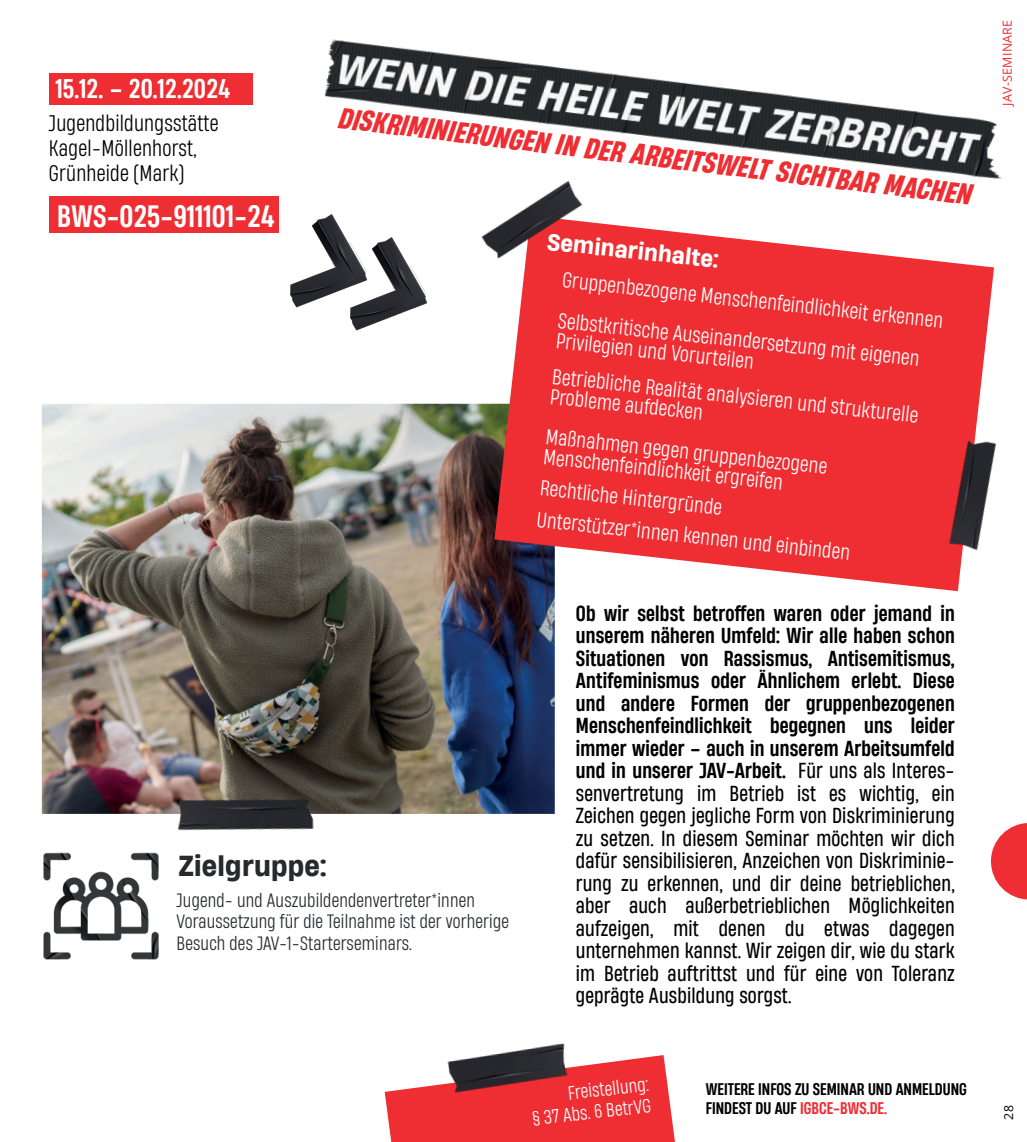
<style>
.page{position:relative;width:1027px;height:1142px;background:#fff}
.page>*{position:absolute;margin:0;border:0;box-sizing:border-box;transform-origin:0 0}
.t1{font:500 28.8px "Heading Now 55";letter-spacing:.01em;color:#fff}
.t2{font:27.68px "Heading Now Italic Variable";color:#ee2e33}
.t3{font:500 27px "Heading Now 65";letter-spacing:.01em;color:#262a2d}
.t4{font:500 25.2px "Heading Now 55";letter-spacing:.01em;color:#fff}
.t5{font:500 22.05px "Heading Now 65";color:#fff}
.t6{font:20.93px/25.2px "Heading Now 53";letter-spacing:.01em;color:#000001}
.t7{font:20.25px/22.5px "Heading Now 54";letter-spacing:.01em;color:#000001;text-align:justify}
.t8{font:500 20.25px/22.5px "Heading Now 55";letter-spacing:.01em;color:#000001;text-align:justify}
.t9{font:20.25px/31.5px "Heading Now 53";color:#fff}
.t10{font:18px/21.6px "Heading Now 53";letter-spacing:.01em;color:#262a2d}
.t11{font:18px/21.8px "Heading Now 53";color:#fff;text-align:right}
.t12{font:500 15.75px/18.9px "Heading Now 55";color:#000001}
.t13{font:12.38px "Open Sans";letter-spacing:.025em;color:#ee2e33}
.t14{font:12.38px "Open Sans";color:#000001}
.s1{font-family:"Heading Now 54";font-weight:400}
.s2{color:#ee2e33}
</style>
<div class="page">
<img style="left:259px;top:196px;width:168px;height:135px">
<svg style="left:385px;top:1055px;width:290px;height:87px;background:#f0484c"></svg>
<img style="left:422px;top:1043px;width:168px;height:55px">
<img style="left:42px;top:404px;width:513px;height:410px">
<img style="left:283px;top:39px;width:719px;height:174px">
<div style="left:49px;top:74px;width:203px;height:31px;background:#ee2e33"></div>
<div style="left:49px;top:197px;width:230px;height:36px;background:#ee2e33"></div>
<svg style="left:494px;top:224px;width:500px;height:367px;background:#eb494e"></svg>
<img style="left:457px;top:168px;width:148px;height:105px">
<img style="left:931px;top:413px;width:66px;height:158px">
<img style="left:151px;top:785px;width:191px;height:46px">
<img style="left:41px;top:812px;width:147px;height:148px">
<svg style="left:991px;top:823px;width:36px;height:76px"></svg>
<p class="t4" style="left:56px;top:71px;width:176px">15.12. – 20.12.2024</p>
<p class="t6" style="left:49px;top:110px;width:171px">Jugendbildungsstätte<br>Kagel-Möllenhorst,<br>Grünheide (Mark)</p>
<h1 class="t1" style="left:57px;top:196px;width:219px">BWS-025-911101-24</h1>
<h2 class="t2" style="left:342px;top:100px;width:639px;rotate:7deg">DISKRIMINIERUNGEN IN DER ARBEITSWELT SICHTBAR MACHEN</h2>
<p class="t5" style="left:549px;top:225px;width:174px;rotate:6deg">Seminarinhalte:</p>
<p class="t9" style="left:565px;top:259px;width:384px;line-height:40.5px;rotate:6deg">Gruppenbezogene Menschenfeindlichkeit erkennen<br>Selbstkritische Auseinandersetzung mit eigenen</p>
<p class="t9" style="left:558px;top:322px;width:369px;line-height:36.2px;rotate:6deg">Privilegien und Vorurteilen<br>Betriebliche Realität analysieren und strukturelle</p>
<p class="t9" style="left:552px;top:375px;width:284px;line-height:40.7px;rotate:6deg">Probleme aufdecken<br>Maßnahmen gegen gruppenbezogene</p>
<p class="t9" style="left:545px;top:440px;width:316px;rotate:6deg">Menschenfeindlichkeit ergreifen<br>Rechtliche Hintergründe<br>Unterstützer*innen kennen und einbinden</p>
<h3 class="t3" style="left:179px;top:846px;width:149px">Zielgruppe:</h3>
<p class="t10" style="left:177px;top:889px;width:334px">Jugend- und Auszubildendenvertreter*innen<br>Voraussetzung für die Teilnahme ist der vorherige<br>Besuch des JAV-1-Starterseminars.</p>
<p class="t8" style="left:576px;top:601px;width:380px">Ob wir selbst betroffen waren oder jemand in unserem näheren Umfeld: Wir alle haben schon Situationen von Rassismus, Antisemitismus, Antifeminismus oder Ähnlichem erlebt. Diese und andere Formen der gruppenbezogenen Menschenfeindlichkeit begegnen uns leider immer wieder – auch in unserem Arbeitsumfeld und in unserer JAV-Arbeit. <span class="s1">Für uns als Interes-</span></p>
<p class="t7" style="left:576px;top:781px;width:380px">senvertretung im Betrieb ist es wichtig, ein Zeichen gegen jegliche Form von Diskriminierung zu setzen. In diesem Seminar möchten wir dich dafür sensibilisieren, Anzeichen von Diskriminie&shy;rung zu erkennen, und dir deine betrieblichen, aber auch außerbetrieblichen Möglichkeiten aufzeigen, mit denen du etwas dagegen unternehmen kannst. Wir zeigen dir, wie du stark im Betrieb auftrittst und für eine von Toleranz geprägte Ausbildung sorgst.</p>
<p class="t13" style="left:999px;top:106px;width:88px;rotate:-90deg">JAV-SEMINARE</p>
<p class="t11" style="left:529px;top:1085px;width:121px;rotate:-6deg">Freistellung:<br>§ 37 Abs. 6 BetrVG</p>
<p class="t12" style="left:706px;top:1079px;width:262px">WEITERE INFOS ZU SEMINAR UND ANMELDUNG<br>FINDEST DU AUF <span class="s2">IGBCE-BWS.DE.</span></p>
<p class="t14" style="left:1000px;top:1119px;width:16px;rotate:-90deg">28</p>
</div>
